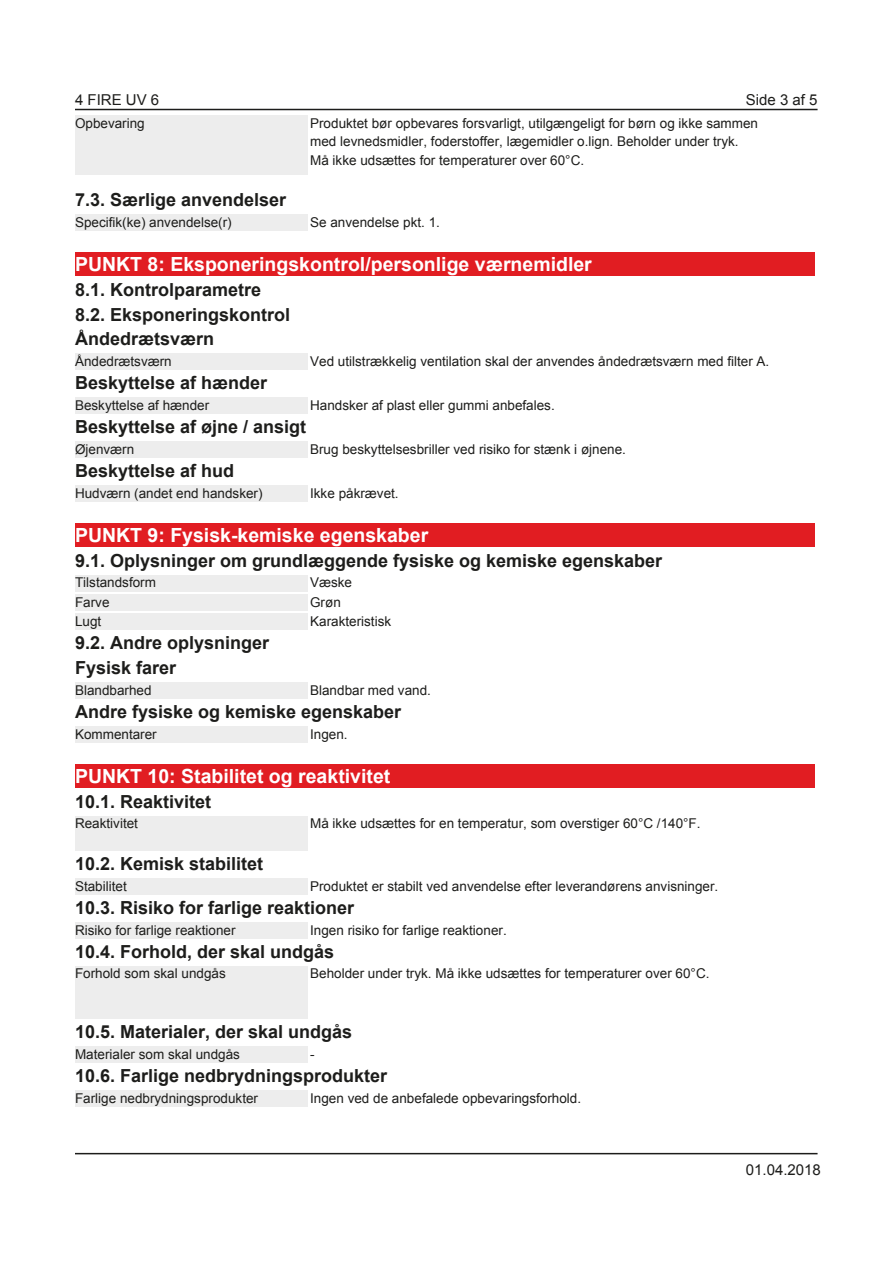
<style>
.page{position:relative;width:893px;height:1263px;background:#fff}
.page>*{position:absolute;margin:0;border:0;box-sizing:border-box;transform-origin:0 0}
.t1{font:700 19.5px "Arial";color:#fff}
.t2{font:700 18px/24.8px "Arial";color:#1d1d1b}
.t3{font:15px "Arial";color:#1d1d1b}
.t4{font:13.5px/18.1px "Arial";color:#1d1d1b}
</style>
<div class="page">
<div style="left:75px;top:116px;width:232px;height:59px;background:#ededed"></div>
<div style="left:75px;top:214px;width:232px;height:16px;background:#ededed"></div>
<div style="left:75px;top:253px;width:739px;height:23px;background:#e11d22"></div>
<div style="left:75px;top:353px;width:232px;height:17px;background:#ededed"></div>
<div style="left:75px;top:397px;width:232px;height:16px;background:#ededed"></div>
<div style="left:75px;top:441px;width:232px;height:16px;background:#ededed"></div>
<div style="left:75px;top:485px;width:232px;height:16px;background:#ededed"></div>
<div style="left:75px;top:524px;width:739px;height:23px;background:#e11d22"></div>
<div style="left:75px;top:575px;width:232px;height:16px;background:#ededed"></div>
<div style="left:75px;top:594px;width:232px;height:16px;background:#ededed"></div>
<div style="left:75px;top:613px;width:232px;height:17px;background:#ededed"></div>
<div style="left:75px;top:682px;width:232px;height:16px;background:#ededed"></div>
<div style="left:75px;top:726px;width:232px;height:16px;background:#ededed"></div>
<div style="left:75px;top:765px;width:739px;height:23px;background:#e11d22"></div>
<div style="left:75px;top:816px;width:232px;height:34px;background:#ededed"></div>
<div style="left:75px;top:878px;width:232px;height:16px;background:#ededed"></div>
<div style="left:75px;top:922px;width:232px;height:16px;background:#ededed"></div>
<div style="left:75px;top:966px;width:232px;height:53px;background:#ededed"></div>
<div style="left:75px;top:1046px;width:232px;height:16px;background:#ededed"></div>
<div style="left:75px;top:1090px;width:232px;height:16px;background:#ededed"></div>
<hr style="left:75px;top:109px;width:743px;height:1px;background:#1d1d1b">
<hr style="left:75px;top:1153px;width:743px;height:1px;background:#1d1d1b">
<p class="t3" style="left:75px;top:90px;width:86px">4 FIRE UV 6</p>
<p class="t3" style="left:746px;top:90px;width:73px">Side 3 af 5</p>
<p class="t4" style="left:75px;top:114px;width:71px">Opbevaring</p>
<p class="t4" style="left:310px;top:114px;width:449px">Produktet bør opbevares forsvarligt, utilgængeligt for børn og ikke sammen med levnedsmidler, foderstoffer, lægemidler o.lign. Beholder under tryk.<br>Må ikke udsættes for temperaturer over 60°C.</p>
<h2 class="t2" style="left:75px;top:188px;width:213px">7.3. Særlige anvendelser</h2>
<p class="t4" style="left:75px;top:213px;width:158px">Specifik(ke) anvendelse(r)</p>
<p class="t4" style="left:310px;top:213px;width:131px">Se anvendelse pkt. 1.</p>
<h1 class="t1" style="left:75px;top:251px;width:518px">PUNKT 8: Eksponeringskontrol/personlige værnemidler</h1>
<h2 class="t2" style="left:75px;top:278px;width:217px">8.1. Kontrolparametre<br>8.2. Eksponeringskontrol<br>Åndedrætsværn</h2>
<p class="t4" style="left:75px;top:352px;width:98px">Åndedrætsværn</p>
<p class="t4" style="left:310px;top:352px;width:461px">Ved utilstrækkelig ventilation skal der anvendes åndedrætsværn med filter A.</p>
<h2 class="t2" style="left:75px;top:371px;width:194px">Beskyttelse af hænder</h2>
<p class="t4" style="left:75px;top:396px;width:136px">Beskyttelse af hænder</p>
<p class="t4" style="left:310px;top:396px;width:246px">Handsker af plast eller gummi anbefales.</p>
<h2 class="t2" style="left:75px;top:415px;width:233px">Beskyttelse af øjne / ansigt</h2>
<p class="t4" style="left:75px;top:440px;width:61px">Øjenværn</p>
<p class="t4" style="left:310px;top:440px;width:317px">Brug beskyttelsesbriller ved risiko for stænk i øjnene.</p>
<h2 class="t2" style="left:75px;top:459px;width:161px">Beskyttelse af hud</h2>
<p class="t4" style="left:75px;top:484px;width:189px">Hudværn (andet end handsker)</p>
<p class="t4" style="left:310px;top:484px;width:90px">Ikke påkrævet.</p>
<h1 class="t1" style="left:75px;top:522px;width:355px">PUNKT 9: Fysisk-kemiske egenskaber</h1>
<h2 class="t2" style="left:75px;top:549px;width:589px">9.1. Oplysninger om grundlæggende fysiske og kemiske egenskaber</h2>
<p class="t4" style="left:75px;top:574px;width:83px">Tilstandsform</p>
<p class="t4" style="left:310px;top:574px;width:44px">Væske</p>
<p class="t4" style="left:75px;top:593px;width:36px">Farve</p>
<p class="t4" style="left:310px;top:593px;width:32px">Grøn</p>
<p class="t4" style="left:75px;top:612px;width:28px">Lugt</p>
<p class="t4" style="left:310px;top:612px;width:83px">Karakteristisk</p>
<h2 class="t2" style="left:75px;top:631px;width:196px">9.2. Andre oplysninger<br>Fysisk farer</h2>
<p class="t4" style="left:75px;top:681px;width:78px">Blandbarhed</p>
<p class="t4" style="left:310px;top:681px;width:122px">Blandbar med vand.</p>
<h2 class="t2" style="left:75px;top:700px;width:328px">Andre fysiske og kemiske egenskaber</h2>
<p class="t4" style="left:75px;top:725px;width:83px">Kommentarer</p>
<p class="t4" style="left:310px;top:725px;width:39px">Ingen.</p>
<h1 class="t1" style="left:75px;top:763px;width:317px">PUNKT 10: Stabilitet og reaktivitet</h1>
<h2 class="t2" style="left:75px;top:790px;width:138px">10.1. Reaktivitet</h2>
<p class="t4" style="left:75px;top:815px;width:65px">Reaktivitet</p>
<p class="t4" style="left:310px;top:815px;width:392px">Må ikke udsættes for en temperatur, som overstiger 60°C /140°F.</p>
<h2 class="t2" style="left:75px;top:852px;width:190px">10.2. Kemisk stabilitet</h2>
<p class="t4" style="left:75px;top:877px;width:53px">Stabilitet</p>
<p class="t4" style="left:310px;top:877px;width:410px">Produktet er stabilt ved anvendelse efter leverandørens anvisninger.</p>
<h2 class="t2" style="left:75px;top:896px;width:281px">10.3. Risiko for farlige reaktioner</h2>
<p class="t4" style="left:75px;top:921px;width:162px">Risiko for farlige reaktioner</p>
<p class="t4" style="left:310px;top:921px;width:198px">Ingen risiko for farlige reaktioner.</p>
<h2 class="t2" style="left:75px;top:940px;width:261px">10.4. Forhold, der skal undgås</h2>
<p class="t4" style="left:75px;top:965px;width:152px">Forhold som skal undgås</p>
<p class="t4" style="left:310px;top:965px;width:401px">Beholder under tryk. Må ikke udsættes for temperaturer over 60°C.</p>
<h2 class="t2" style="left:75px;top:1020px;width:279px">10.5. Materialer, der skal undgås</h2>
<p class="t4" style="left:75px;top:1045px;width:167px">Materialer som skal undgås</p>
<p class="t4" style="left:310px;top:1045px;width:6px">-</p>
<h2 class="t2" style="left:75px;top:1064px;width:314px">10.6. Farlige nedbrydningsprodukter</h2>
<p class="t4" style="left:75px;top:1089px;width:185px">Farlige nedbrydningsprodukter</p>
<p class="t4" style="left:310px;top:1089px;width:272px">Ingen ved de anbefalede opbevaringsforhold.</p>
<p class="t3" style="left:746px;top:1160px;width:77px">01.04.2018</p>
</div>
